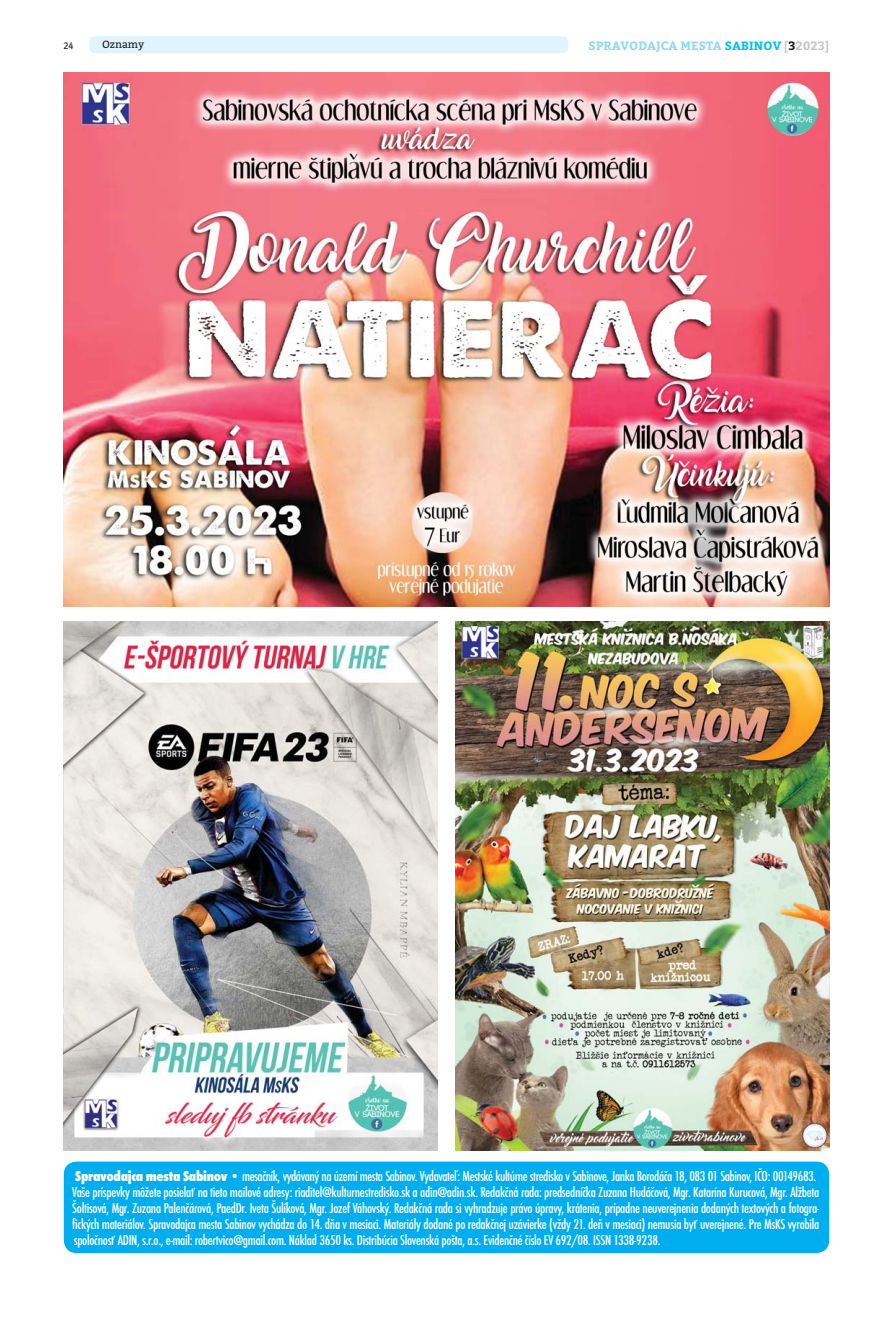
<style>
.page{position:relative;width:893px;height:1319px;background:#fff}
.page>*{position:absolute;margin:0;border:0;box-sizing:border-box;transform-origin:0 0}
.t1{font:500 condensed 15px/15.9px "Futura TOT";letter-spacing:-.02em;color:#fff}
.t2{font:700 12px "Bitter";letter-spacing:.01em;color:#8ed8f8}
.t3{font:10.5px "Bitter";color:#231f20}
.t4{font:10.5px "Riga";color:#231f20}
.s1{color:#00c0f3}
.s2{color:#c6c8ca}
.s3{color:#231f20}
.s4{font-family:"Futura TOT Extr Bold Cond";font-weight:400;font-stretch:normal}
</style>
<div class="page">
<div style="left:89px;top:36px;width:479px;height:17px;background:#e1f4fd;border-radius:6px"></div>
<div style="left:64px;top:1161px;width:765px;height:91px;background:#00aeef;border-radius:13px"></div>
<img style="left:64px;top:621px;width:374px;height:529px">
<img style="left:455px;top:621px;width:374px;height:529px">
<img style="left:64px;top:72px;width:765px;height:534px">
<p class="t4" style="left:64px;top:40px;width:11px">24</p>
<p class="t3" style="left:102px;top:39px;width:44px">Oznamy</p>
<p class="t2" style="left:589px;top:40px;width:242px">SPRAVODAJCA MESTA <span class="s1">SABINOV</span> <span class="s2">[</span><span class="s3">3</span><span class="s2">2023]</span></p>
<p class="t1" style="left:72px;top:1168px;width:749px"><span class="s4">Spravodajca mesta Sabinov</span> • mesačník, vydávaný na území mesta Sabinov. Vydavateľ: Mestské kultúrne stredisko v Sabinove, Janka Borodáča 18, 083 01 Sabinov, IČO: 00149683.<br>Vaše príspevky môžete posielať na tieto mailové adresy: riaditel@kulturnestredisko.sk a adin@adin.sk. Redakčná rada: predsedníčka Zuzana Hudáčová, Mgr. Katarína Kurucová, Mgr. Alžbeta Šoltisová, Mgr. Zuzana Palenčárová, PaedDr. Iveta Šulíková, Mgr. Jozef Váhovský. Redakčná rada si vyhradzuje právo úpravy, krátenia, prípadne neuverejnenia dodaných textových a fotogra&shy;fických materiálov. Spravodajca mesta Sabinov vychádza do 14. dňa v mesiaci. Materiály dodané po redakčnej uzávierke (vždy 21. deň v mesiaci) nemusia byť uverejnené. Pre MsKS vyrobila spoločnosť ADIN, s.r.o., e-mail: robertvico@gmail.com. Náklad 3650 ks. Distribúcia Slovenská pošta, a.s. Evidenčné číslo EV 692/08. ISSN 1338-9238.</p>
</div>
